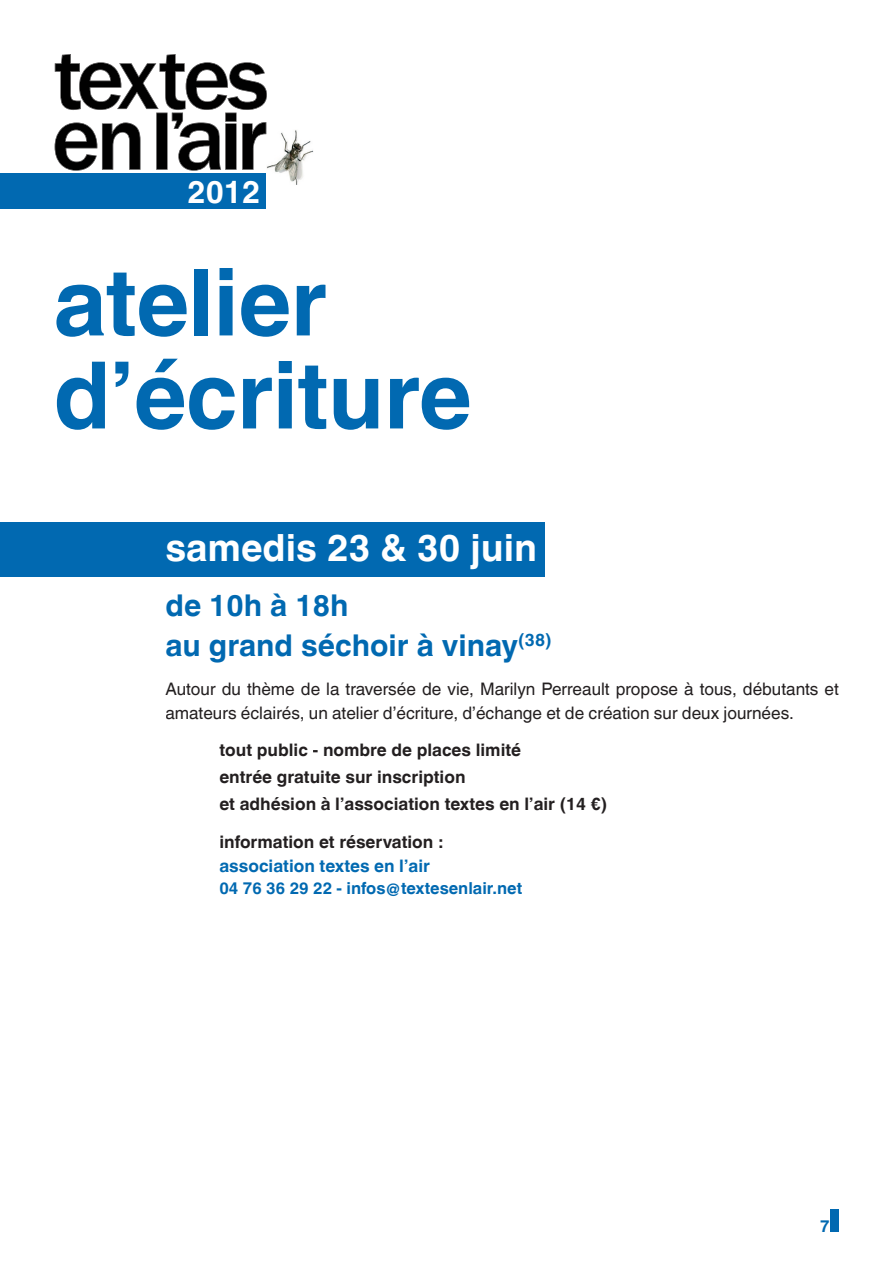
<style>
.page{position:relative;width:893px;height:1263px;background:#fff}
.page>*{position:absolute;margin:0;border:0;box-sizing:border-box;transform-origin:0 0}
.t1{font:700 93px/93px "Helvetica World";letter-spacing:-.01em;color:#0169b1}
.t2{font:700 37.5px "Helvetica World";color:#fff}
.t3{font:700 31.5px "Helvetica World";color:#fff}
.t4{font:700 30px/40.5px "Helvetica World";color:#0169b1}
.t5{font:17.25px/24px "Helvetica World";color:#231f20}
.t6{font:700 17.25px/27px "Helvetica World";color:#231f20}
.t7{font:700 17.25px "Helvetica World";color:#0169b1}
.t8{font:700 16.5px "Helvetica World";color:#0169b1}
</style>
<div class="page">
<img style="left:267px;top:130px;width:46px;height:55px">
<svg style="left:55px;top:54px;width:212px;height:117px"></svg>
<div style="left:0;top:174px;width:266px;height:35px;background:#0169b1"></div>
<div style="left:830px;top:1209px;width:9px;height:23px;background:#0169b1"></div>
<div style="left:0;top:522px;width:544px;height:54px;background:#0169b1"></div>
<h3 class="t3" style="left:188px;top:173px;width:74px">2012</h3>
<h1 class="t1" style="left:53px;top:257px;width:420px">atelier d’écriture</h1>
<h2 class="t2" style="left:165px;top:526px;width:373px">samedis 23 &amp; 30 juin</h2>
<h3 class="t4" style="left:165px;top:585px;width:388px">de 10h à 18h<br>au grand séchoir à vinay<sup>(38)</sup></h3>
<p class="t5" style="left:165px;top:677px;width:675px">Autour du thème de la traversée de vie, Marilyn Perreault propose à tous, débutants et amateurs éclairés, un atelier d’écriture, d’échange et de création sur deux journées.</p>
<p class="t6" style="left:219px;top:737px;width:389px">tout public - nombre de places limité<br>entrée gratuite sur inscription<br>et adhésion à l’association textes en l’air (14 €)</p>
<p class="t6" style="left:219px;top:828px;width:225px">information et réservation :</p>
<p class="t7" style="left:219px;top:856px;width:212px">association textes en l’air</p>
<p class="t8" style="left:219px;top:879px;width:304px">04 76 36 29 22 - infos@textesenlair.net</p>
<p class="t8" style="left:820px;top:1216px;width:11px">7</p>
</div>
